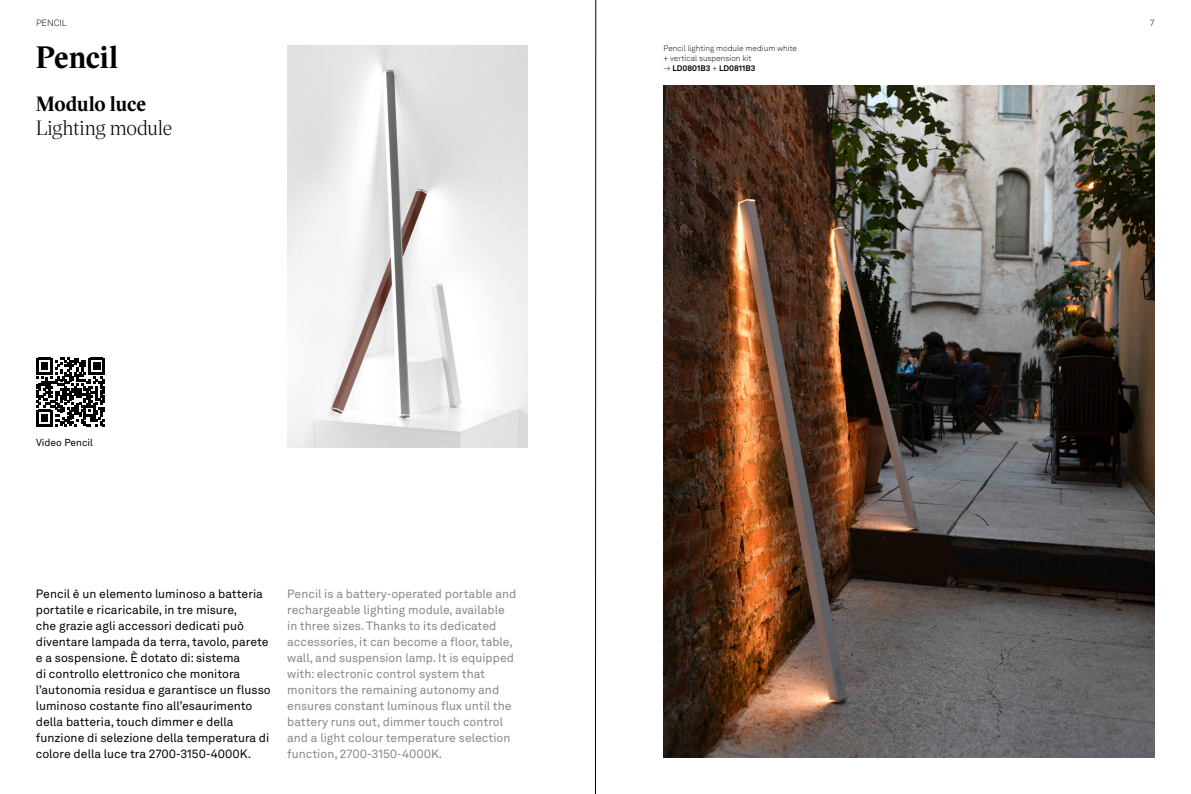
<style>
.page{position:relative;width:1191px;height:794px;background:#fff}
.page>*{position:absolute;margin:0;border:0;box-sizing:border-box;transform-origin:0 0}
.t1{font:700 30px "Victor Serif";color:#000}
.t2{font:20px "Victor Serif";letter-spacing:-.02em;color:#000}
.t3{font:700 20px "Victor Serif";letter-spacing:-.005em;color:#000}
.t4{font:12px/16px "Akkurat LL";color:#000}
.t5{font:12px/16px "Akkurat LL";color:#878787}
.t6{font:10px "Akkurat LL";color:#000}
.t7{font:300 9px "Akkurat";color:#000}
.t8{font:300 8px/10px "Akkurat LL";color:#000}
.t9{font:700 8px "Akkurat LL";color:#000}
.s1{font-weight:300}
</style>
<div class="page">
<img style="left:663px;top:86px;width:492px;height:672px">
<img style="left:287px;top:45px;width:240px;height:403px">
<svg style="left:595px;top:0;width:1px;height:794px"></svg>
<svg style="left:36px;top:358px;width:69px;height:68px"></svg>
<p class="t7" style="left:36px;top:18px;width:32px">PENCIL</p>
<h1 class="t1" style="left:36px;top:37px;width:84px">Pencil</h1>
<h2 class="t3" style="left:36px;top:91px;width:112px">Modulo luce</h2>
<h2 class="t2" style="left:36px;top:114px;width:138px">Lighting module</h2>
<p class="t6" style="left:36px;top:435px;width:58px">Video Pencil</p>
<p class="t4" style="left:36px;top:585px;width:236px">Pencil è un elemento luminoso a batteria portatile e ricaricabile, in tre misure,<br>che grazie agli accessori dedicati può diventare lampada da terra, tavolo, parete e a sospensione. È dotato di: sistema<br>di controllo elettronico che monitora l’autonomia residua e garantisce un flusso luminoso costante fino all’esaurimento della batteria, touch dimmer e della funzione di selezione della temperatura di colore della luce tra 2700-3150-4000K.</p>
<p class="t5" style="left:287px;top:585px;width:231px">Pencil is a battery-operated portable and rechargeable lighting module, available in three sizes. Thanks to its dedicated accessories, it can become a floor, table, wall, and suspension lamp. It is equipped with: electronic control system that monitors the remaining autonomy and ensures constant luminous flux until the battery runs out, dimmer touch control and a light colour temperature selection function, 2700-3150-4000K.</p>
<p class="t8" style="left:663px;top:43px;width:135px">Pencil lighting module medium white + vertical suspension kit</p>
<p class="t9" style="left:663px;top:62px;width:93px"><span class="s1">→</span> LD0801B3 <span class="s1">+</span> LD0811B3</p>
<p class="t7" style="left:1149px;top:18px;width:7px">7</p>
</div>
